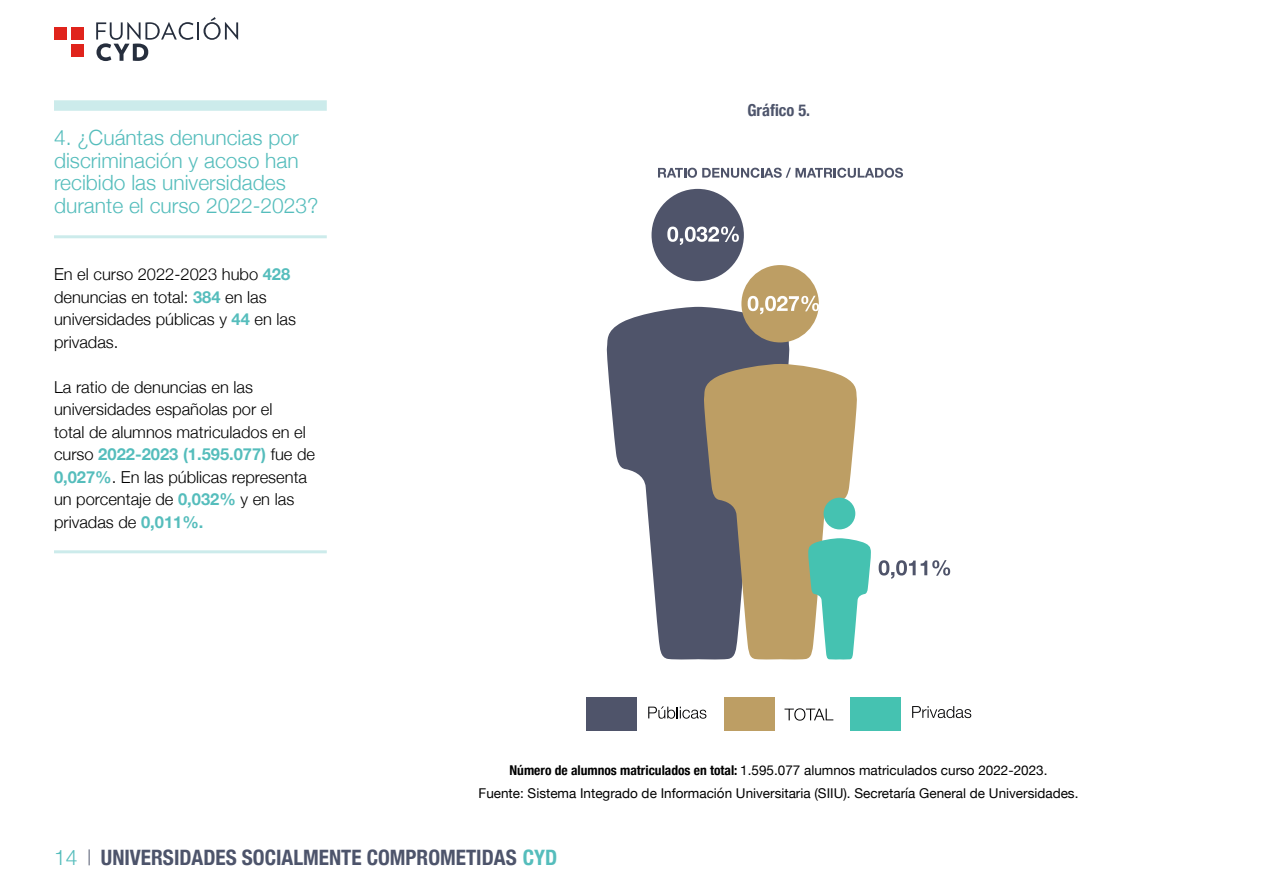
<style>
.page{position:relative;width:1263px;height:893px;background:#fff}
.page>*{position:absolute;margin:0;border:0;box-sizing:border-box;transform-origin:0 0}
.t1{font:700 condensed 21.15px "Helvetica Neue";color:#4d546b;scale:.35 1}
.Titulillo_1_turquesa_light{font:300 21px/22.5px "Helvetica Neue";color:#55bdbc}
.Párrafo_estándar{font:300 16.5px/22.5px "Helvetica Neue";color:#000}
.t2{font:700 condensed 16.5px "Helvetica Neue";color:#4d546b}
.Descripción_Tablas{font:13.5px "Helvetica Neue";color:#000}
.s1{font-weight:700;color:#55bdbc}
.s2{font-weight:700;font-stretch:condensed}
.s3{font-weight:300;font-stretch:normal;color:#55bdbc}
.s4{color:#55bdbc}
</style>
<div class="page">
<div style="left:71px;top:27px;width:13px;height:12px;background:#e0241c"></div>
<svg style="left:96px;top:17px;width:142px;height:44px"></svg>
<div style="left:71px;top:44px;width:13px;height:12px;background:#e0241c"></div>
<div style="left:54px;top:27px;width:13px;height:12px;background:#e0241c"></div>
<div style="left:54px;top:100px;width:273px;height:11px;background:#ccebeb"></div>
<hr style="left:54px;top:235px;width:273px;height:3px;background:#55bdbc">
<hr style="left:54px;top:550px;width:273px;height:3px;background:#55bdbc">
<svg style="left:606px;top:307px;width:184px;height:353px;fill:#4f546a"></svg>
<div style="left:651px;top:189px;width:93px;height:92px;background:#4f546a;border-radius:50%"></div>
<svg style="left:667px;top:226px;width:72px;height:19px"></svg>
<svg style="left:702px;top:364px;width:155px;height:296px;background:#ac956d"></svg>
<div style="left:741px;top:265px;width:78px;height:77px;background:#bd9e64;border-radius:50%"></div>
<svg style="left:748px;top:296px;width:71px;height:18px"></svg>
<svg style="left:658px;top:168px;width:245px;height:10px"></svg>
<svg style="left:807px;top:538px;width:64px;height:122px"></svg>
<div style="left:823px;top:498px;width:32px;height:31px;background:#45c2b1;border-radius:50%"></div>
<svg style="left:879px;top:560px;width:71px;height:19px"></svg>
<div style="left:724px;top:697px;width:51px;height:33px;background:#bd9e64"></div>
<div style="left:586px;top:697px;width:50px;height:33px;background:#4f546a"></div>
<div style="left:850px;top:697px;width:50px;height:33px;background:#45c2b1"></div>
<svg style="left:784px;top:708px;width:49px;height:13px"></svg>
<svg style="left:648px;top:706px;width:58px;height:13px"></svg>
<svg style="left:912px;top:706px;width:59px;height:12px"></svg>
<p class="Titulillo_1_turquesa_light" style="left:54px;top:125px;width:266px">4. ¿Cuántas denuncias por discriminación y acoso han recibido las universidades durante el curso 2022-2023?</p>
<p class="Párrafo_estándar" style="left:54px;top:262px;width:244px">En el curso 2022-2023 hubo <span class="s1">428 </span>denuncias en total: <span class="s1">384</span> en las universidades públicas y <span class="s1">44</span> en las privadas.</p>
<p class="Párrafo_estándar" style="left:54px;top:374px;width:263px">La ratio de denuncias en las universidades españolas por el<br>total de alumnos matriculados en el curso <span class="s1">2022-2023 (1.595.077)</span> fue de<br><span class="s1">0,027%</span>. En las públicas representa un porcentaje de <span class="s1">0,032%</span> y en las privadas de <span class="s1">0,011%.</span></p>
<p class="t2" style="left:747px;top:97px;width:64px">Gráfico 5.</p>
<p class="Descripción_Tablas" style="left:510px;top:761px;width:539px"><span class="s2">Número de alumnos matriculados en total:</span> 1.595.077 alumnos matriculados curso 2022-2023.</p>
<p class="Descripción_Tablas" style="left:479px;top:783px;width:601px">Fuente: Sistema Integrado de Información Universitaria (SIIU). Secretaría General de Universidades.</p>
<p class="t1" style="left:54px;top:840px;width:1439px"><span class="s3">14</span> | UNIVERSIDADES SOCIALMENTE COMPROMETIDAS <span class="s4">CYD</span></p>
</div>
